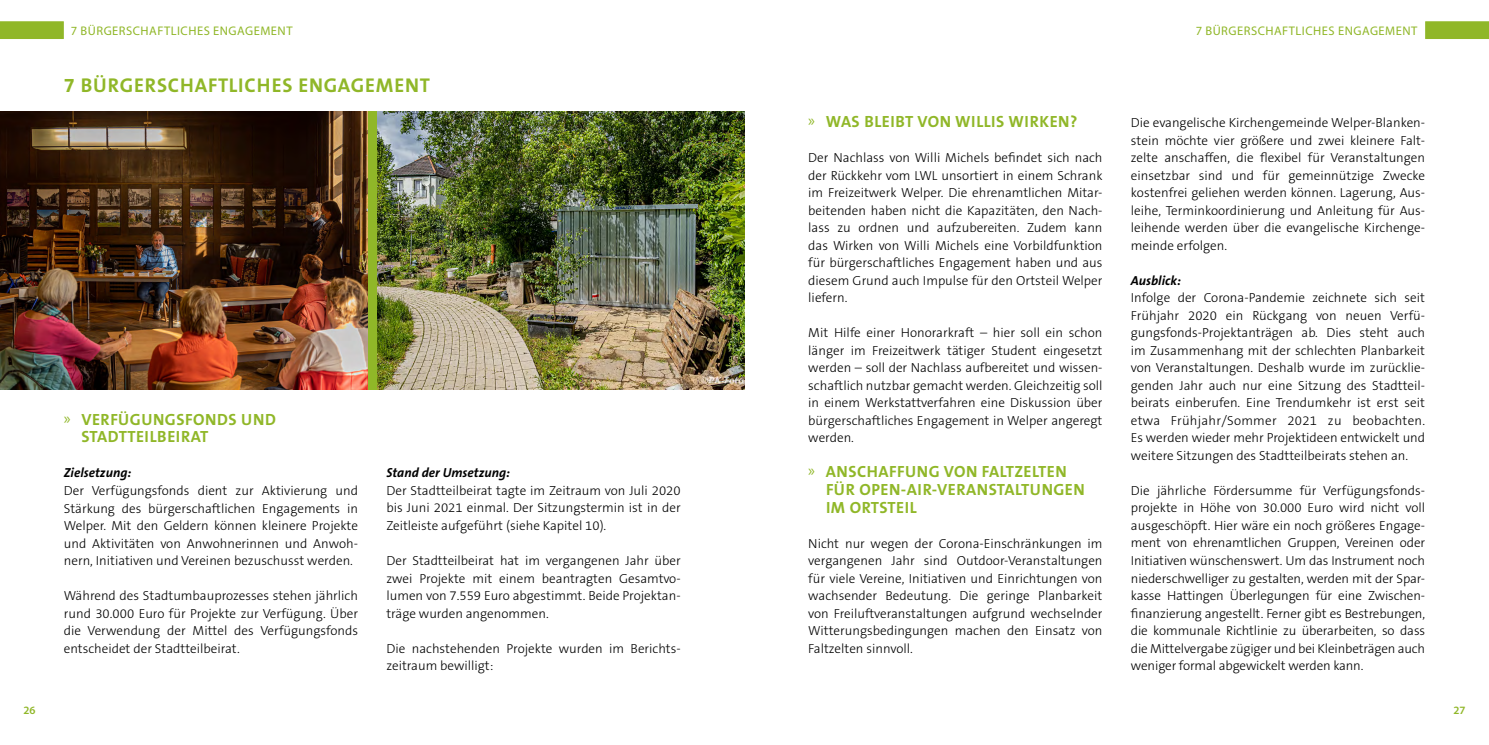
<style>
.page{position:relative;width:1489px;height:745px;background:#fff}
.page>*{position:absolute;margin:0;border:0;box-sizing:border-box;transform-origin:0 0}
.t1{font:700 20px "The Sans B7";letter-spacing:.04em;color:#90b728}
.t2{font:700 16.25px/17.5px "The Sans B7";letter-spacing:.03em;color:#90b728}
.t3{font:300 13.12px/17.5px "The Sans B3";color:#000;text-align:justify}
.t4{font:italic 700 13.12px "The Sans B7";color:#000}
.t5{font:12.5px "Myriad Pro";letter-spacing:.04em;color:#90b728}
.t6{font:600 11.25px "Myriad Pro";color:#90b728}
.s1{font-family:"Myriad Pro";font-weight:400}
</style>
<div class="page">
<svg style="left:1425px;top:21px;width:63px;height:18px"></svg>
<svg style="left:0;top:21px;width:64px;height:18px"></svg>
<img style="left:0;top:111px;width:368px;height:278px">
<img style="left:376px;top:111px;width:368px;height:278px">
<div style="left:368px;top:111px;width:8px;height:278px;background:#90b728"></div>
<p class="t5" style="left:71px;top:23px;width:223px">7 BÜRGERSCHAFTLICHES ENGAGEMENT</p>
<p class="t5" style="left:1195px;top:23px;width:223px">7 BÜRGERSCHAFTLICHES ENGAGEMENT</p>
<h1 class="t1" style="left:64px;top:75px;width:367px">7 BÜRGERSCHAFTLICHES ENGAGEMENT</h1>
<p class="t2" style="left:81px;top:411px;width:196px;text-indent:-18px"><span class="s1">»</span> VERFÜGUNGSFONDS UND<br>STADTTEILBEIRAT</p>
<p class="t4" style="left:64px;top:466px;width:69px">Zielsetzung:</p>
<p class="t3" style="left:64px;top:482px;width:296px">Der Verfügungsfonds dient zur Aktivierung und Stärkung des bürgerschaftlichen Engagements in Welper. Mit den Geldern können kleinere Projekte und Aktivitäten von Anwohnerinnen und Anwoh&shy;nern, Initiativen und Vereinen bezuschusst werden.</p>
<p class="t3" style="left:64px;top:587px;width:296px">Während des Stadtumbauprozesses stehen jährlich rund 30.000 Euro für Projekte zur Verfügung. Über die Verwendung der Mittel des Verfügungsfonds entscheidet der Stadtteilbeirat.</p>
<p class="t4" style="left:386px;top:466px;width:125px">Stand der Umsetzung:</p>
<p class="t3" style="left:386px;top:482px;width:296px">Der Stadtteilbeirat tagte im Zeitraum von Juli 2020 bis Juni 2021 einmal. Der Sitzungstermin ist in der Zeitleiste aufgeführt (siehe Kapitel 10).</p>
<p class="t3" style="left:386px;top:552px;width:296px">Der Stadtteilbeirat hat im vergangenen Jahr über zwei Projekte mit einem beantragten Gesamtvo&shy;lumen von 7.559 Euro abgestimmt. Beide Projektan&shy;träge wurden angenommen.</p>
<p class="t3" style="left:386px;top:639px;width:296px">Die nachstehenden Projekte wurden im Berichts&shy;zeitraum bewilligt:</p>
<p class="t2" style="left:808px;top:114px;width:270px"><span class="s1">»</span> WAS BLEIBT VON WILLIS WIRKEN?</p>
<p class="t3" style="left:808px;top:150px;width:296px">Der Nachlass von Willi Michels befindet sich nach der Rückkehr vom LWL unsortiert in einem Schrank im Freizeitwerk Welper. Die ehrenamtlichen Mitar&shy;beitenden haben nicht die Kapazitäten, den Nach&shy;lass zu ordnen und aufzubereiten. Zudem kann das Wirken von Willi Michels eine Vorbildfunktion für bürgerschaftliches Engagement haben und aus diesem Grund auch Impulse für den Ortsteil Welper liefern.</p>
<p class="t3" style="left:808px;top:325px;width:296px">Mit Hilfe einer Honorarkraft – hier soll ein schon länger im Freizeitwerk tätiger Student eingesetzt werden – soll der Nachlass aufbereitet und wissen&shy;schaftlich nutzbar gemacht werden. Gleichzeitig soll in einem Werkstattverfahren eine Diskussion über bürgerschaftliches Engagement in Welper angeregt werden.</p>
<p class="t2" style="left:826px;top:464px;width:260px;text-indent:-18px"><span class="s1">»</span> ANSCHAFFUNG VON FALTZELTEN<br>FÜR OPEN-AIR-VERANSTALTUNGEN<br>IM ORTSTEIL</p>
<p class="t3" style="left:808px;top:535px;width:296px">Nicht nur wegen der Corona-Einschränkungen im vergangenen Jahr sind Outdoor-Veranstaltungen für viele Vereine, Initiativen und Einrichtungen von wachsender Bedeutung. Die geringe Planbarkeit von Freiluftveranstaltungen aufgrund wechselnder Witterungsbedingungen machen den Einsatz von Faltzelten sinnvoll.</p>
<p class="t3" style="left:1130px;top:115px;width:296px">Die evangelische Kirchengemeinde Welper-Blanken&shy;stein möchte vier größere und zwei kleinere Falt&shy;zelte anschaffen, die flexibel für Veranstaltungen einsetzbar sind und für gemeinnützige Zwecke kostenfrei geliehen werden können. Lagerung, Aus&shy;leihe, Terminkoordinierung und Anleitung für Aus&shy;leihende werden über die evangelische Kirchenge&shy;meinde erfolgen.</p>
<p class="t4" style="left:1130px;top:273px;width:52px">Ausblick:</p>
<p class="t3" style="left:1130px;top:289px;width:296px">Infolge der Corona-Pandemie zeichnete sich seit Frühjahr 2020 ein Rückgang von neuen Verfü&shy;gungsfonds-Projektanträgen ab. Dies steht auch im Zusammenhang mit der schlechten Planbarkeit von Veranstaltungen. Deshalb wurde im zurücklie&shy;genden Jahr auch nur eine Sitzung des Stadtteil&shy;beirats einberufen. Eine Trendumkehr ist erst seit etwa Frühjahr/Sommer 2021 zu beobachten.<br>Es werden wieder mehr Projektideen entwickelt und weitere Sitzungen des Stadtteilbeirats stehen an.</p>
<p class="t3" style="left:1130px;top:482px;width:296px">Die jährliche Fördersumme für Verfügungsfonds&shy;projekte in Höhe von 30.000 Euro wird nicht voll ausgeschöpft. Hier wäre ein noch größeres Engage&shy;ment von ehrenamtlichen Gruppen, Vereinen oder Initiativen wünschenswert. Um das Instrument noch niederschwelliger zu gestalten, werden mit der Spar&shy;kasse Hattingen Überlegungen für eine Zwischen&shy;finanzierung angestellt. Ferner gibt es Bestrebungen, die kommunale Richtlinie zu überarbeiten, so dass die Mittelvergabe zügiger und bei Kleinbeträgen auch weniger formal abgewickelt werden kann.</p>
<p class="t6" style="left:23px;top:703px;width:14px">26</p>
<p class="t6" style="left:1453px;top:703px;width:14px">27</p>
</div>
